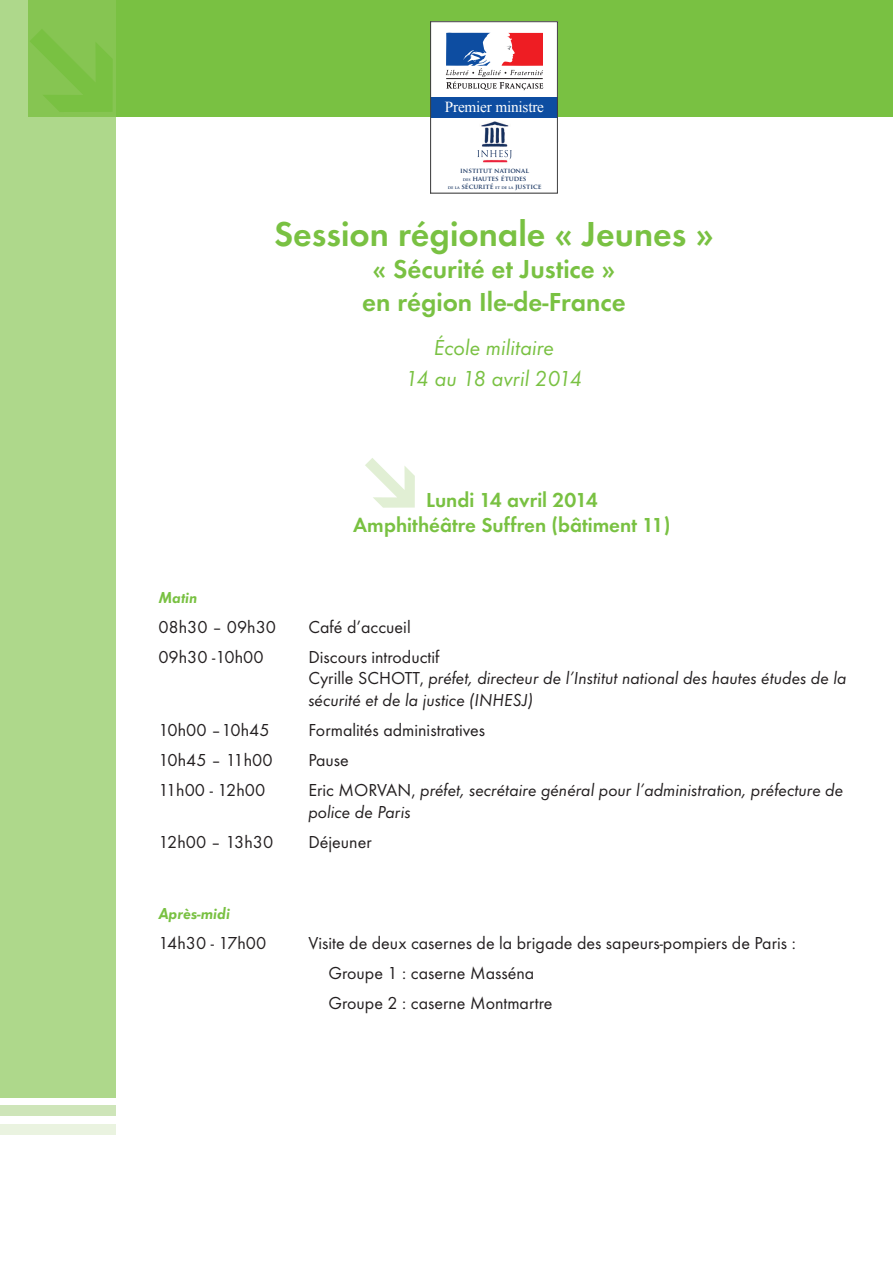
<style>
.page{position:relative;width:893px;height:1263px;background:#fff}
.page>*{position:absolute;margin:0;border:0;box-sizing:border-box;transform-origin:0 0}
.t1{font:700 36px "Function";color:#79c142}
.t2{font:700 27px/32.4px "Function";color:#79c142;text-align:center}
.t3{font:italic 22.5px "Function";color:#79c142}
.t4{font:700 21px/25.2px "Function";color:#79c142;text-align:center}
.t5{font:18px "Function";color:#231f20}
.t6{font:italic 18px/21.6px "Function";color:#231f20}
.t7{font:italic 700 16.5px "Function";color:#79c142}
.t8{font:15.3px "Times New Roman";letter-spacing:-.015em;color:#fff}
.t9{font:700 6.6px/7.9px "Trajan Pro";color:#15325f;text-align:center}
.s1{font-size:4.2px}
.s2{font-style:normal}
</style>
<div class="page">
<div style="left:28px;top:0;width:865px;height:117px;background:#79c142"></div>
<svg style="left:0;top:0;width:116px;height:1097px;background:#aad686"></svg>
<div style="left:0;top:1106px;width:116px;height:10px;background:#cee5b9"></div>
<div style="left:0;top:1124px;width:116px;height:10px;background:#eaf3e0"></div>
<svg style="left:432px;top:23px;width:124px;height:99px;background:#abadc7"></svg>
<img style="left:477px;top:122px;width:35px;height:41px">
<img style="left:481px;top:150px;width:27px;height:7px">
<div style="left:430px;top:21px;width:128px;height:172px;border:1px solid #3e3e3f"></div>
<p class="t8" style="left:445px;top:97px;width:101px">Premier ministre</p>
<p class="t9" style="left:448px;top:167px;width:95px">INSTITUT NATIONAL<br><span class="s1">DES</span> HAUTES ÉTUDES<br><span class="s1">DE LA</span> SÉCURITÉ <span class="s1">ET DE LA</span> JUSTICE</p>
<p class="t1" style="left:274px;top:213px;width:441px">Session régionale « Jeunes »</p>
<p class="t2" style="left:362px;top:253px;width:265px">« Sécurité et Justice » en région Ile-de-France</p>
<p class="t3" style="left:434px;top:335px;width:122px">École militaire</p>
<p class="t3" style="left:406px;top:366px;width:178px">14 au 18 avril 2014</p>
<p class="t4" style="left:353px;top:487px;width:319px">Lundi 14 avril 2014<br>Amphithéâtre Suffren (bâtiment 11)</p>
<p class="t7" style="left:158px;top:587px;width:41px">Matin</p>
<p class="t5" style="left:158px;top:616px;width:119px">08h30 – 09h30</p>
<p class="t5" style="left:308px;top:616px;width:104px">Café d’accueil</p>
<p class="t5" style="left:158px;top:646px;width:107px">09h30 -10h00</p>
<p class="t6" style="left:308px;top:646px;width:540px"><span class="s2">Discours introductif<br>Cyrille SCHOTT,</span> préfet, directeur de l’Institut national des hautes études de la sécurité et de la justice (INHESJ)</p>
<p class="t5" style="left:158px;top:720px;width:113px">10h00 –10h45</p>
<p class="t5" style="left:308px;top:720px;width:178px">Formalités administratives</p>
<p class="t5" style="left:158px;top:750px;width:116px">10h45 – 11h00</p>
<p class="t5" style="left:308px;top:750px;width:42px">Pause</p>
<p class="t5" style="left:158px;top:780px;width:108px">11h00 - 12h00</p>
<p class="t6" style="left:308px;top:780px;width:536px"><span class="s2">Eric MORVAN,</span> préfet, secrétaire général pour l’administration, préfecture de police de Paris</p>
<p class="t5" style="left:158px;top:832px;width:116px">12h00 – 13h30</p>
<p class="t5" style="left:308px;top:832px;width:65px">Déjeuner</p>
<p class="t7" style="left:158px;top:904px;width:73px">Après-midi</p>
<p class="t5" style="left:158px;top:933px;width:109px">14h30 - 17h00</p>
<p class="t5" style="left:308px;top:933px;width:489px">Visite de deux casernes de la brigade des sapeurs-pompiers de Paris :</p>
<p class="t5" style="left:328px;top:963px;width:207px">Groupe 1 : caserne Masséna</p>
<p class="t5" style="left:328px;top:993px;width:226px">Groupe 2 : caserne Montmartre</p>
</div>
